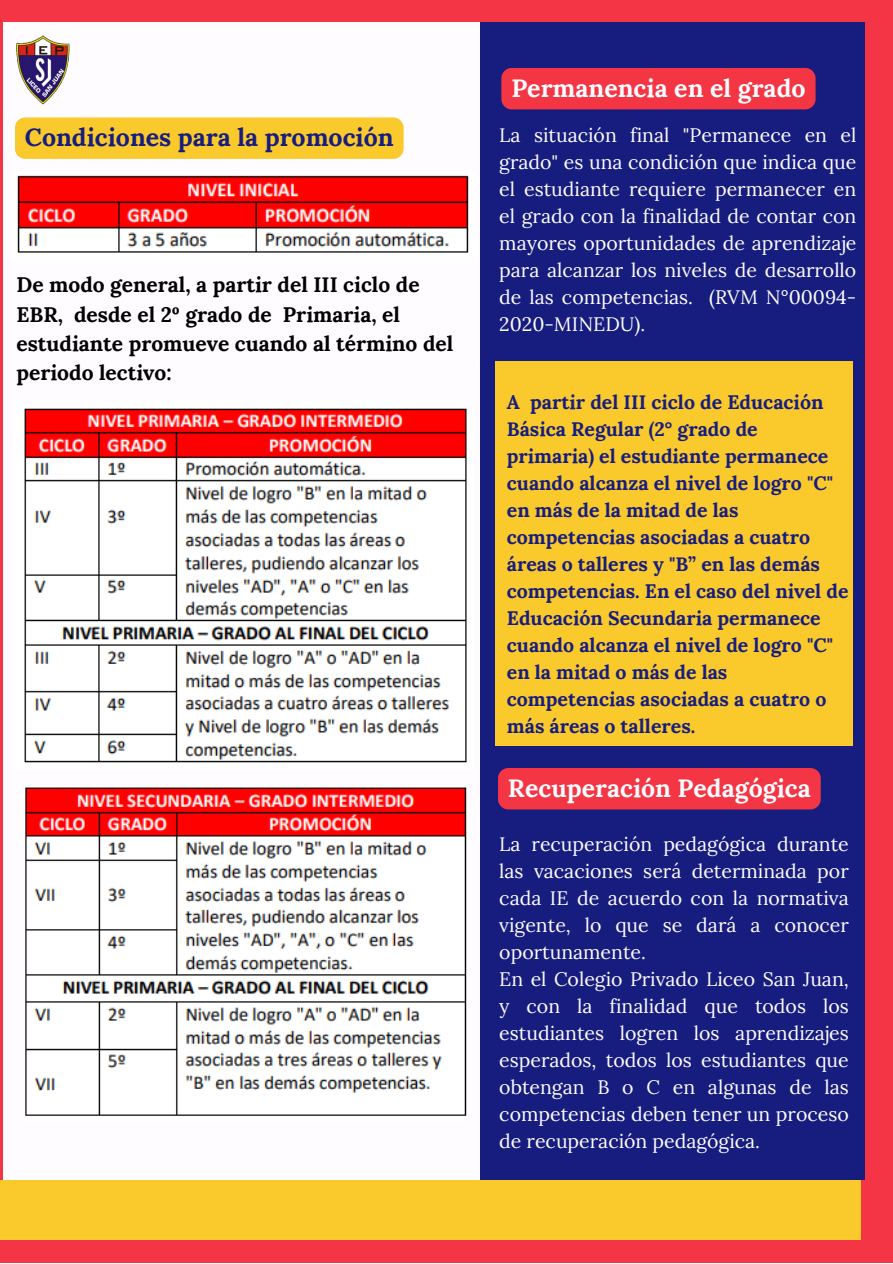
<style>
.page{position:relative;width:893px;height:1264px;background:#fff}
.page>*{position:absolute;margin:0;border:0;box-sizing:border-box;transform-origin:0 0}
.t1{font:700 24.9px "Lora";color:#fefcff}
.t2{font:700 24.9px "Lora";color:#171d7e}
.t3{font:700 21px/29.2px "Lora";color:#000}
.t4{font:19.5px/27px "Lora";color:#fefcff;text-align:justify}
.t5{font:700 19.5px/27px "Lora";color:#171d7e}
</style>
<div class="page">
<div style="left:0;top:0;width:892px;height:1262px;background:#f43545"></div>
<div style="left:0;top:1179px;width:860px;height:60px;background:#fac92c"></div>
<div style="left:3px;top:23px;width:496px;height:1156px;background:#fefcff"></div>
<div style="left:481px;top:23px;width:383px;height:1156px;background:#171d7e"></div>
<img style="left:16px;top:36px;width:53px;height:68px">
<img style="left:17px;top:175px;width:452px;height:78px">
<img style="left:24px;top:408px;width:443px;height:355px">
<img style="left:25px;top:787px;width:442px;height:329px">
<div style="left:15px;top:117px;width:388px;height:42px;background:#fac92c;border-radius:10px"></div>
<div style="left:501px;top:68px;width:314px;height:41px;background:#f43544"></div>
<div style="left:495px;top:361px;width:357px;height:385px;background:#fac92c"></div>
<div style="left:498px;top:768px;width:322px;height:41px;background:#f43544"></div>
<p class="t2" style="left:25px;top:121px;width:370px">Condiciones para la promoción</p>
<p class="t3" style="left:16px;top:270px;width:438px">De modo general, a partir del III ciclo de EBR, desde el 2º grado de Primaria, el estudiante promueve cuando al término del periodo lectivo:</p>
<p class="t1" style="left:511px;top:71px;width:296px">Permanencia en el grado</p>
<p class="t4" style="left:499px;top:121px;width:358px">La situación final "Permanece en el grado" es una condición que indica que el estudiante requiere permanecer en el grado con la finalidad de contar con mayores oportunidades de aprendizaje para alcanzar los niveles de desarrollo de las competencias. (RVM N°00094- 2020-MINEDU).</p>
<p class="t5" style="left:507px;top:388px;width:343px">A partir del III ciclo de Educación<br>Básica Regular (2° grado de primaria) el estudiante permanece cuando alcanza el nivel de logro "C" en más de la mitad de las competencias asociadas a cuatro áreas o talleres y "B” en las demás competencias. En el caso del nivel de<br>Educación Secundaria permanece cuando alcanza el nivel de logro "C" en la mitad o más de las competencias asociadas a cuatro o más áreas o talleres.</p>
<p class="t1" style="left:508px;top:771px;width:304px">Recuperación Pedagógica</p>
<p class="t4" style="left:499px;top:830px;width:351px">La recuperación pedagógica durante las vacaciones será determinada por cada IE de acuerdo con la normativa vigente, lo que se dará a conocer oportunamente.</p>
<p class="t4" style="left:499px;top:964px;width:351px">En el Colegio Privado Liceo San Juan, y con la finalidad que todos los estudiantes logren los aprendizajes esperados, todos los estudiantes que obtengan B o C en algunas de las competencias deben tener un proceso de recuperación pedagógica.</p>
</div>
